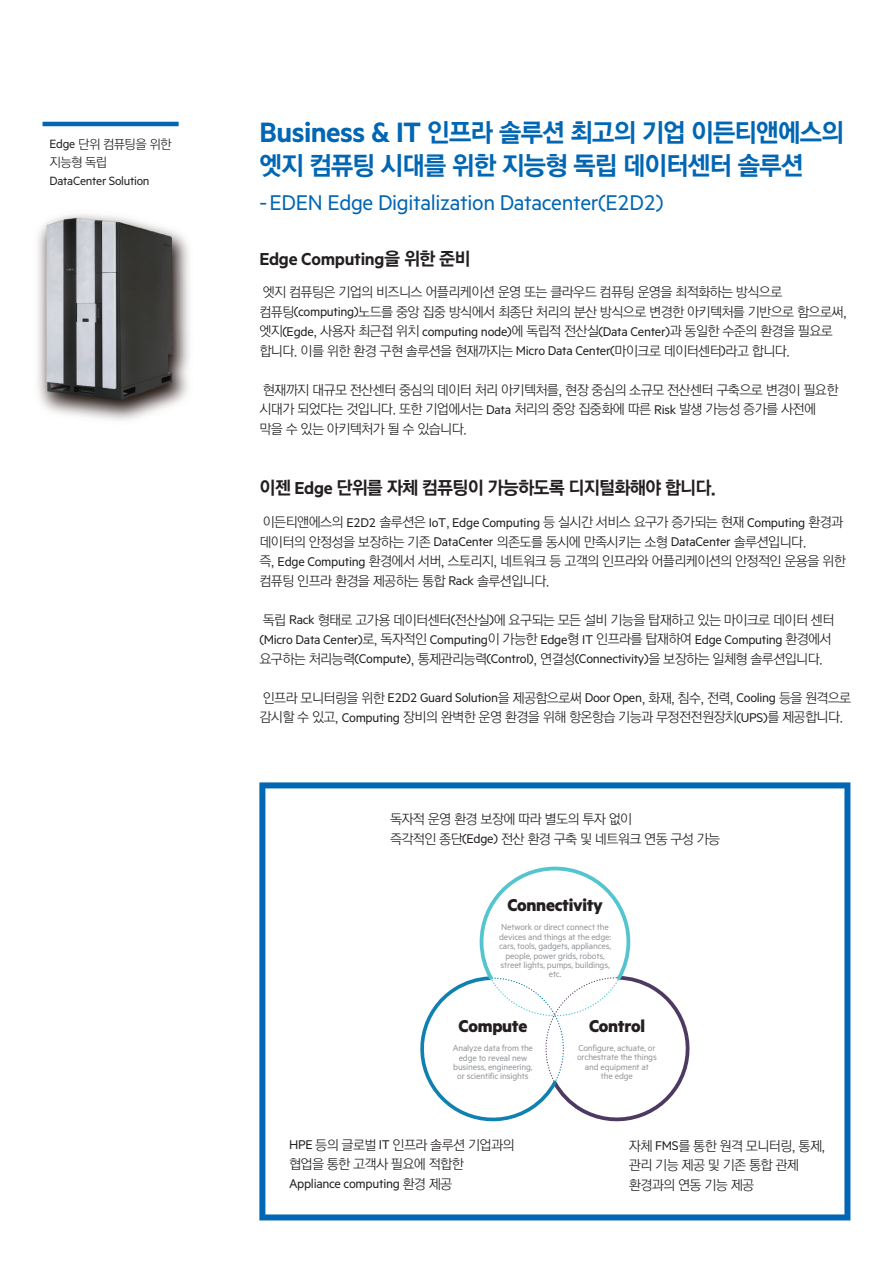
<style>
.page{position:relative;width:893px;height:1263px;background:#fff}
.page>*{position:absolute;margin:0;border:0;box-sizing:border-box;transform-origin:0 0}
.t1{font:25.5px/32.2px "YDVYGO550";letter-spacing:-.05em;color:#0166b3}
.t2{font:24px "Metric HPE";letter-spacing:-.015em;color:#0166b3}
.t3{font:600 19.5px "Metric HPE";letter-spacing:-.015em;color:#231f20}
.t4{font:700 19.35px "Metric HPE";letter-spacing:-.015em;color:#231f20}
.t5{font:18px "YDVYGO550";letter-spacing:-.05em;color:#231f20}
.t6{font:14.25px "Metric HPE";letter-spacing:-.02em;color:#231f20}
.t7{font:13.5px/19.5px "YDVYGO520";letter-spacing:-.05em;color:#231f20}
.t8{font:13.5px "Metric HPE";letter-spacing:-.02em;color:#231f20}
.t9{font:12.75px/18.3px "YDVYGO520";letter-spacing:-.05em;color:#231f20}
.t10{font:9.75px/9.4px "Metric HPE";letter-spacing:-.015em;color:#939598;text-align:center}
.s1{font-family:"Metric HPE";font-size:13.5px}
.s2{font-family:"Metric HPE";font-weight:600;font-size:31.5px}
.s3{font-family:"YDVYGO550";font-weight:400;font-size:18px}
.s4{font-family:"Metric HPE";font-size:14.25px}
.s5{font-family:"Metric HPE";font-weight:600;font-size:19.5px}
.s6{font-family:"YDVYGO520";font-size:13.5px}
</style>
<div class="page">
<hr style="left:43px;top:122px;width:136px;height:4px;background:#0166b3">
<svg style="left:259px;top:782px;width:591px;height:438px"></svg>
<svg style="left:412px;top:865px;width:291px;height:269px"></svg>
<img style="left:38px;top:214px;width:152px;height:207px">
<p class="t9" style="left:50px;top:135px;width:124px"><span class="s1">Edge</span> 단위 컴퓨팅을 위한 지능형 독립</p>
<p class="t8" style="left:50px;top:172px;width:101px">DataCenter Solution</p>
<h1 class="t1" style="left:259px;top:117px;width:586px"><span class="s2">Business &amp; IT</span> 인프라 솔루션 최고의 기업 이든티앤에스의 엣지 컴퓨팅 시대를 위한 지능형 독립 데이터센터 솔루션</h1>
<h2 class="t2" style="left:259px;top:189px;width:406px">-EDEN Edge Digitalization Datacenter(E2D2)</h2>
<h3 class="t3" style="left:259px;top:247px;width:213px">Edge Computing<span class="s3">을 위한 준비</span></h3>
<p class="t7" style="left:259px;top:283px;width:589px">엣지 컴퓨팅은 기업의 비즈니스 어플리케이션 운영 또는 클라우드 컴퓨팅 운영을 최적화하는 방식으로 컴퓨팅<span class="s4">(computing)</span>노드를 중앙 집중 방식에서 최종단 처리의 분산 방식으로 변경한 아키텍처를 기반으로 함으로써, 엣지<span class="s4">(Egde</span>, 사용자 최근접 위치 <span class="s4">computing node)</span>에 독립적 전산실<span class="s4">(Data Center)</span>과 동일한 수준의 환경을 필요로 합니다. 이를 위한 환경 구현 솔루션을 현재까지는 <span class="s4">Micro Data Center(</span>마이크로 데이터센터<span class="s4">)</span>라고 합니다.</p>
<p class="t7" style="left:259px;top:380px;width:581px">현재까지 대규모 전산센터 중심의 데이터 처리 아키텍처를, 현장 중심의 소규모 전산센터 구축으로 변경이 필요한 시대가 되었다는 것입니다. 또한 기업에서는 <span class="s4">Data</span> 처리의 중앙 집중화에 따른 <span class="s4">Risk</span> 발생 가능성 증가를 사전에 막을 수 있는 아키텍처가 될 수 있습니다.</p>
<h3 class="t5" style="left:259px;top:478px;width:458px">이젠 <span class="s5">Edge</span> 단위를 자체 컴퓨팅이 가능하도록 디지털화해야 합니다.</h3>
<p class="t7" style="left:259px;top:513px;width:588px">이든티앤에스의 <span class="s4">E2D2</span> 솔루션은 <span class="s4">IoT</span>, <span class="s4">Edge Computing</span> 등 실시간 서비스 요구가 증가되는 현재 <span class="s4">Computing</span> 환경과 데이터의 안정성을 보장하는 기존 <span class="s4">DataCenter</span> 의존도를 동시에 만족시키는 소형 <span class="s4">DataCenter</span> 솔루션입니다.<br>즉, <span class="s4">Edge Computing</span> 환경에서 서버, 스토리지, 네트워크 등 고객의 인프라와 어플리케이션의 안정적인 운용을 위한 컴퓨팅 인프라 환경을 제공하는 통합 <span class="s4">Rack</span> 솔루션입니다.</p>
<p class="t7" style="left:263px;top:610px;width:573px">독립 <span class="s4">Rack</span> 형태로 고가용 데이터센터<span class="s4">(</span>전산실<span class="s4">)</span>에 요구되는 모든 설비 기능을 탑재하고 있는 마이크로 데이터 센터</p>
<p class="t6" style="left:259px;top:631px;width:574px">(Micro Data Center)<span class="s6">로, 독자적인</span> Computing<span class="s6">이 가능한</span> Edge<span class="s6">형</span> IT <span class="s6">인프라를 탑재하여</span> Edge Computing <span class="s6">환경에서</span></p>
<p class="t7" style="left:259px;top:649px;width:565px">요구하는 처리능력<span class="s4">(Compute)</span>, 통제관리능력<span class="s4">(Control)</span>, 연결성<span class="s4">(Connectivity)</span>을 보장하는 일체형 솔루션입니다.</p>
<p class="t7" style="left:259px;top:688px;width:593px">인프라 모니터링을 위한 <span class="s4">E2D2 Guard Solution</span>을 제공함으로써 <span class="s4">Door Open</span>, 화재, 침수, 전력, <span class="s4">Cooling</span> 등을 원격으로 감시할 수 있고, <span class="s4">Computing</span> 장비의 완벽한 운영 환경을 위해 항온항습 기능과 무정전전원장치<span class="s4">(UPS)</span>를 제공합니다.</p>
<p class="t7" style="left:390px;top:810px;width:332px">독자적 운영 환경 보장에 따라 별도의 투자 없이<br>즉각적인 종단<span class="s4">(Edge)</span> 전산 환경 구축 및 네트워크 연동 구성 가능</p>
<h3 class="t4" style="left:507px;top:893px;width:97px">Connectivity</h3>
<p class="t10" style="left:499px;top:922px;width:114px">Network or direct connect the devices and things at the edge: cars, tools, gadgets, appliances, people, power grids, robots, street lights, pumps, buildings, etc.</p>
<h3 class="t4" style="left:459px;top:1014px;width:70px">Compute</h3>
<p class="t10" style="left:453px;top:1043px;width:82px">Analyze data from the edge to reveal new business, engineering, or scientific insights</p>
<p class="t7" style="left:289px;top:1135px;width:227px"><span class="s4">HPE</span> 등의 글로벌 <span class="s4">IT</span> 인프라 솔루션 기업과의 협업을 통한 고객사 필요에 적합한</p>
<p class="t6" style="left:289px;top:1175px;width:165px">Appliance computing <span class="s6">환경 제공</span></p>
<h3 class="t4" style="left:589px;top:1014px;width:58px">Control</h3>
<p class="t10" style="left:577px;top:1043px;width:81px">Configure, actuate, or orchestrate the things and equipment at<br>the edge</p>
<p class="t7" style="left:629px;top:1136px;width:198px">자체 <span class="s4">FMS</span>를 통한 원격 모니터링, 통제, 관리 기능 제공 및 기존 통합 관제 환경과의 연동 기능 제공</p>
</div>
